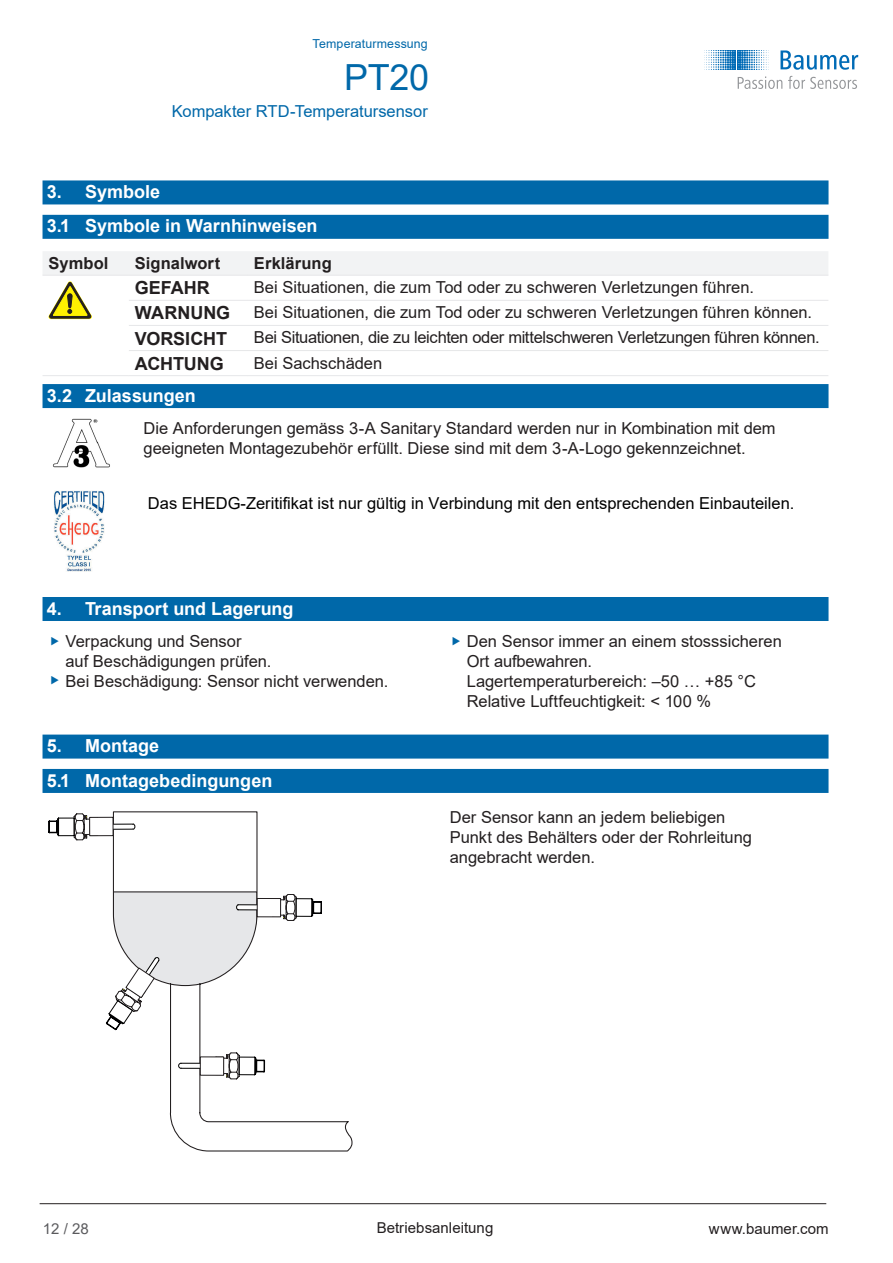
<style>
.page{position:relative;width:893px;height:1263px;background:#fff}
.page>*{position:absolute;margin:0;border:0;box-sizing:border-box;transform-origin:0 0}
.t1{font:36px "Arial";color:#0068a9}
.t2{font:700 18px "Arial";color:#fff}
.Grundtext{font:700 18px "Arial";letter-spacing:-.005em;color:#231f20}
.Grundtext-2{font:16.5px/19.8px "Arial";color:#231f20}
.t3{font:16.5px "Arial";color:#000}
.Grundtext-3{font:16.5px "Arial";letter-spacing:-.02em;color:#231f20}
.t4{font:16.5px "Arial";color:#0068a9}
.Tabelle_Kopfzeile{font:700 16.5px "Arial";letter-spacing:.005em;color:#231f20}
.t5{font:15px "Arial";letter-spacing:.005em;color:#231f20}
.t6{font:15px "Arial";color:#5a5a5d}
.t7{font:12.3px "Arial";letter-spacing:.01em;color:#0068a9}
</style>
<div class="page">
<div style="left:43px;top:180px;width:785px;height:24px;background:#0068a9"></div>
<div style="left:43px;top:215px;width:785px;height:24px;background:#0068a9"></div>
<div style="left:43px;top:384px;width:785px;height:24px;background:#0068a9"></div>
<div style="left:43px;top:597px;width:785px;height:24px;background:#0068a9"></div>
<div style="left:43px;top:734px;width:785px;height:24px;background:#0068a9"></div>
<div style="left:43px;top:769px;width:785px;height:24px;background:#0068a9"></div>
<div style="left:43px;top:251px;width:785px;height:24px;background:#f2f3f4"></div>
<hr style="left:43px;top:375px;width:86px;height:1px;background:#e6e7e9">
<hr style="left:43px;top:275px;width:86px;height:1px;background:#e6e7e9">
<hr style="left:129px;top:275px;width:119px;height:1px;background:#e6e7e9">
<hr style="left:248px;top:275px;width:580px;height:1px;background:#e6e7e9">
<hr style="left:129px;top:300px;width:119px;height:1px;background:#e6e7e9">
<hr style="left:248px;top:300px;width:580px;height:1px;background:#e6e7e9">
<hr style="left:129px;top:325px;width:119px;height:1px;background:#e6e7e9">
<hr style="left:248px;top:325px;width:580px;height:1px;background:#e6e7e9">
<hr style="left:129px;top:350px;width:119px;height:1px;background:#e6e7e9">
<hr style="left:248px;top:350px;width:580px;height:1px;background:#e6e7e9">
<hr style="left:129px;top:375px;width:119px;height:1px;background:#e6e7e9">
<hr style="left:248px;top:375px;width:580px;height:1px;background:#e6e7e9">
<svg style="left:49px;top:282px;width:43px;height:37px"></svg>
<img style="left:52px;top:418px;width:58px;height:50px">
<svg style="left:112px;top:811px;width:240px;height:340px"></svg>
<svg style="left:49px;top:813px;width:273px;height:267px"></svg>
<div style="left:200px;top:1057px;width:24px;height:18px;background:#fff"></div>
<div style="left:200px;top:1056px;width:24px;height:19px;border:1px solid #231f20"></div>
<hr style="left:40px;top:1203px;width:786px;height:1px;background:#231f20">
<svg style="left:780px;top:50px;width:78px;height:20px"></svg>
<svg style="left:704px;top:50px;width:65px;height:20px"></svg>
<svg style="left:738px;top:76px;width:44px;height:13px"></svg>
<svg style="left:788px;top:76px;width:69px;height:13px"></svg>
<img style="left:54px;top:490px;width:50px;height:82px">
<p class="t7" style="left:312px;top:35px;width:117px">Temperaturmessung</p>
<h1 class="t1" style="left:344px;top:52px;width:87px">PT20</h1>
<p class="t4" style="left:172px;top:100px;width:258px">Kompakter RTD-Temperatursensor</p>
<p class="t2" style="left:47px;top:179px;width:115px">3. Symbole</p>
<p class="t2" style="left:47px;top:213px;width:272px">3.1 Symbole in Warnhinweisen</p>
<p class="Tabelle_Kopfzeile" style="left:49px;top:252px;width:62px">Symbol</p>
<p class="Tabelle_Kopfzeile" style="left:135px;top:252px;width:87px">Signalwort</p>
<p class="Tabelle_Kopfzeile" style="left:254px;top:252px;width:79px">Erklärung</p>
<p class="Grundtext" style="left:135px;top:275px;width:77px">GEFAHR</p>
<p class="Grundtext-2" style="left:254px;top:277px;width:501px">Bei Situationen, die zum Tod oder zu schweren Verletzungen führen.</p>
<p class="Grundtext" style="left:135px;top:300px;width:97px">WARNUNG</p>
<p class="Grundtext-2" style="left:254px;top:303px;width:560px">Bei Situationen, die zum Tod oder zu schweren Verletzungen führen können.</p>
<p class="Grundtext" style="left:135px;top:325px;width:94px">VORSICHT</p>
<p class="Grundtext-3" style="left:254px;top:326px;width:567px">Bei Situationen, die zu leichten oder mittelschweren Verletzungen führen können.</p>
<p class="Grundtext" style="left:135px;top:351px;width:90px">ACHTUNG</p>
<p class="Grundtext-2" style="left:254px;top:353px;width:130px">Bei Sachschäden</p>
<p class="t2" style="left:47px;top:383px;width:151px">3.2 Zulassungen</p>
<p class="Grundtext-2" style="left:143px;top:418px;width:634px">Die Anforderungen gemäss 3-A Sanitary Standard werden nur in Kombination mit dem geeigneten Montagezubehör erfüllt. Diese sind mit dem 3-A-Logo gekennzeichnet.</p>
<p class="t3" style="left:148px;top:492px;width:648px">Das EHEDG-Zeritifikat ist nur gültig in Verbindung mit den entsprechenden Einbauteilen.</p>
<p class="t2" style="left:47px;top:596px;width:248px">4. Transport und Lagerung</p>
<p class="Grundtext-2" style="left:66px;top:631px;width:207px">Verpackung und Sensor<br>auf Beschädigungen prüfen.</p>
<p class="Grundtext-2" style="left:66px;top:671px;width:324px">Bei Beschädigung: Sensor nicht verwenden.</p>
<p class="t2" style="left:47px;top:733px;width:114px">5. Montage</p>
<p class="t2" style="left:47px;top:767px;width:227px">5.1 Montagebedingungen</p>
<p class="Grundtext-2" style="left:467px;top:631px;width:316px">Den Sensor immer an einem stosssicheren<br>Ort aufbewahren.<br>Lagertemperaturbereich: –50 … +85 °C<br>Relative Luftfeuchtigkeit: &lt; 100 %</p>
<p class="Grundtext-2" style="left:450px;top:807px;width:304px">Der Sensor kann an jedem beliebigen<br>Punkt des Behälters oder der Rohrleitung angebracht werden.</p>
<p class="t5" style="left:377px;top:1217px;width:118px">Betriebsanleitung</p>
<p class="t6" style="left:43px;top:1218px;width:47px">12 / 28</p>
<p class="t5" style="left:709px;top:1218px;width:121px">www.baumer.com</p>
</div>
